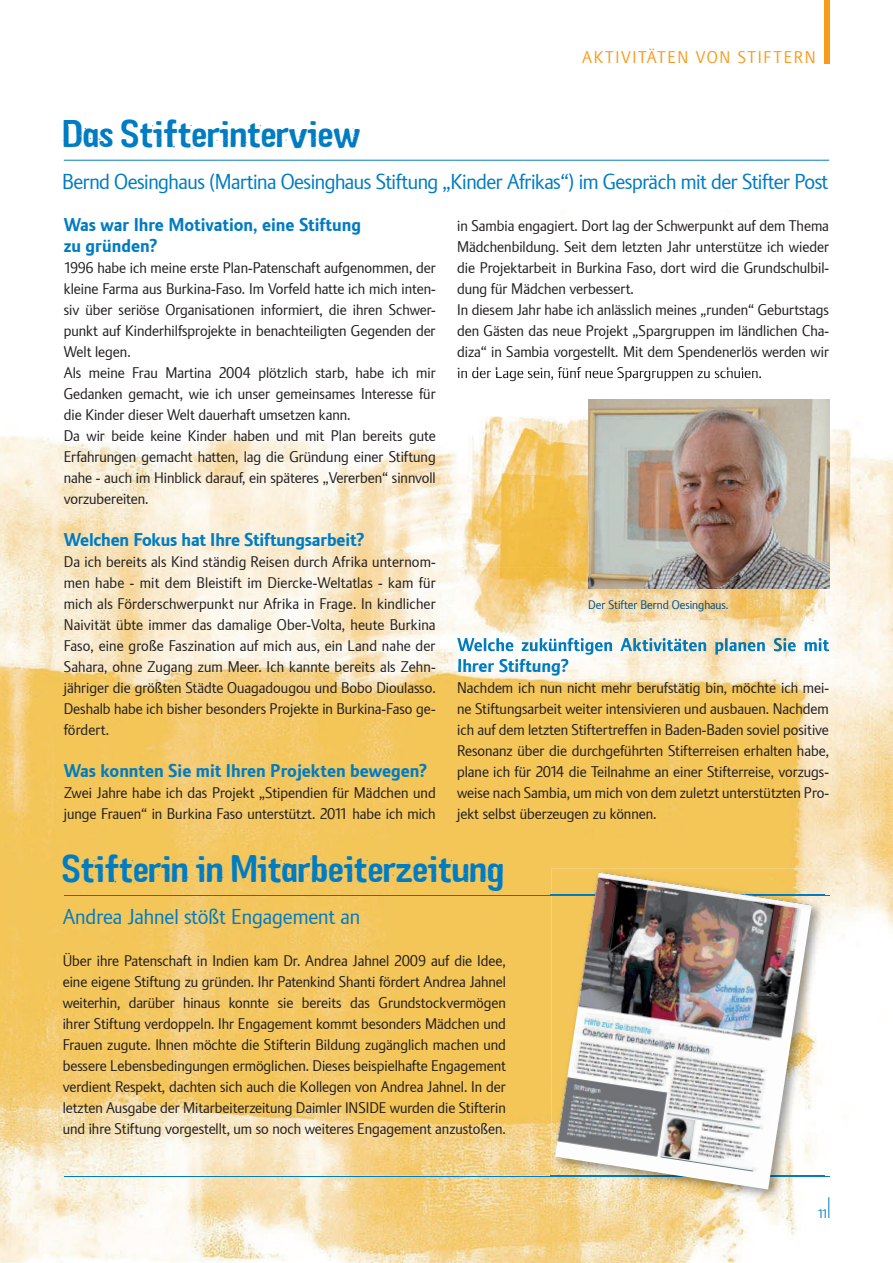
<style>
.page{position:relative;width:893px;height:1263px;background:#fff}
.page>*{position:absolute;margin:0;border:0;box-sizing:border-box;transform-origin:0 0}
.t1{font:36px "Plan Storytelling";color:#007cc2}
.t2{font:21px "Plan";letter-spacing:-.02em;color:#007cc2}
.t3{font:21px "Plan";color:#007cc2}
.t4{font:700 18px/21px "Plan";color:#007cc2}
.t5{font:16.5px "Plan";letter-spacing:.1em;color:#f89c1c}
.t6{font:15px/21px "Plan";color:#231f20}
.t7{font:12px "Plan";color:#00508d}
.t8{font:12px "Plan";color:#007cc2}
</style>
<div class="page">
<img style="left:0;top:431px;width:495px;height:832px">
<img style="left:845px;top:457px;width:48px;height:473px">
<img style="left:495px;top:665px;width:350px;height:229px">
<img style="left:495px;top:894px;width:100px;height:369px">
<img style="left:795px;top:894px;width:50px;height:336px">
<img style="left:595px;top:1202px;width:200px;height:61px">
<img style="left:458px;top:665px;width:110px;height:11px">
<img style="left:457px;top:371px;width:406px;height:294px">
<img style="left:458px;top:371px;width:65px;height:10px">
<img style="left:457px;top:638px;width:372px;height:17px">
<img style="left:457px;top:638px;width:109px;height:13px">
<img style="left:458px;top:659px;width:92px;height:6px">
<div style="left:824px;top:0;width:5px;height:63px;background:#f89c1c"></div>
<svg style="left:828px;top:1197px;width:1px;height:21px"></svg>
<hr style="left:64px;top:895px;width:765px;height:1px;background:#007cc2">
<hr style="left:64px;top:1176px;width:765px;height:1px;background:#007cc2">
<hr style="left:64px;top:160px;width:765px;height:1px;background:#007cc2">
<img style="left:588px;top:399px;width:241px;height:189px">
<img style="left:551px;top:869px;width:273px;height:333px">
<img style="left:551px;top:895px;width:273px;height:1px">
<img style="left:551px;top:1175px;width:273px;height:1px">
<img style="left:555px;top:872px;width:257px;height:317px">
<h1 class="t1" style="left:62px;top:118px;width:299px">Das Stifterinterview</h1>
<p class="t5" style="left:582px;top:51px;width:235px">AKTIVITÄTEN VON STIFTERN</p>
<h2 class="t2" style="left:62px;top:173px;width:767px">Bernd Oesinghaus (Martina Oesinghaus Stiftung „Kinder Afrikas“) im Gespräch mit der Stifter Post</h2>
<p class="t4" style="left:64px;top:216px;width:299px">Was war Ihre Motivation, eine Stiftung zu gründen?</p>
<p class="t6" style="left:64px;top:258px;width:373px">1996 habe ich meine erste Plan-Patenschaft aufgenommen, der kleine Farma aus Burkina-Faso. Im Vorfeld hatte ich mich inten&shy;siv über seriöse Organisationen informiert, die ihren Schwer&shy;punkt auf Kinderhilfsprojekte in benachteiligten Gegenden der Welt legen.<br>Als meine Frau Martina 2004 plötzlich starb, habe ich mir Gedanken gemacht, wie ich unser gemeinsames Interesse für die Kinder dieser Welt dauerhaft umsetzen kann.<br>Da wir beide keine Kinder haben und mit Plan bereits gute Erfahrungen gemacht hatten, lag die Gründung einer Stiftung nahe - auch im Hinblick darauf, ein späteres „Vererben“ sinnvoll vorzubereiten.</p>
<p class="t4" style="left:64px;top:531px;width:302px">Welchen Fokus hat Ihre Stiftungsarbeit?</p>
<p class="t6" style="left:64px;top:552px;width:373px;text-align:justify">Da ich bereits als Kind ständig Reisen durch Afrika unternom&shy;men habe - mit dem Bleistift im Diercke-Weltatlas - kam für mich als Förderschwerpunkt nur Afrika in Frage. In kindlicher Naivität übte immer das damalige Ober-Volta, heute Burkina Faso, eine große Faszination auf mich aus, ein Land nahe der Sahara, ohne Zugang zum Meer. Ich kannte bereits als Zehn&shy;jähriger die größten Städte Ouagadougou und Bobo Dioulasso.<br>Deshalb habe ich bisher besonders Projekte in Burkina-Faso ge&shy;fördert.</p>
<p class="t4" style="left:64px;top:762px;width:364px">Was konnten Sie mit Ihren Projekten bewegen?</p>
<p class="t6" style="left:64px;top:783px;width:373px">Zwei Jahre habe ich das Projekt „Stipendien für Mädchen und junge Frauen“ in Burkina Faso unterstützt. 2011 habe ich mich</p>
<p class="t6" style="left:457px;top:216px;width:373px">in Sambia engagiert. Dort lag der Schwerpunkt auf dem Thema Mädchenbildung. Seit dem letzten Jahr unterstütze ich wieder die Projektarbeit in Burkina Faso, dort wird die Grundschulbil&shy;dung für Mädchen verbessert.<br>In diesem Jahr habe ich anlässlich meines „runden“ Geburtstags den Gästen das neue Projekt „Spargruppen im ländlichen Cha&shy;diza“ in Sambia vorgestellt. Mit dem Spendenerlös werden wir</p>
<p class="t7" style="left:588px;top:600px;width:142px">Der Stifter Bernd Oesinghaus.</p>
<p class="t4" style="left:457px;top:657px;width:113px">Ihrer Stiftung?</p>
<p class="t6" style="left:457px;top:678px;width:373px;text-align:justify">Nachdem ich nun nicht mehr berufstätig bin, möchte ich mei&shy;ne Stiftungsarbeit weiter intensivieren und ausbauen. Nachdem ich auf dem letzten Stiftertreffen in Baden-Baden soviel positive Resonanz über die durchgeführten Stifterreisen erhalten habe, plane ich für 2014 die Teilnahme an einer Stifterreise, vorzugs&shy;weise nach Sambia, um mich von dem zuletzt unterstützten Pro&shy;jekt selbst überzeugen zu können.</p>
<h1 class="t1" style="left:62px;top:853px;width:443px">Stifterin in Mitarbeiterzeitung</h1>
<h2 class="t3" style="left:63px;top:908px;width:299px">Andrea Jahnel stößt Engagement an</h2>
<p class="t6" style="left:63px;top:951px;width:445px;text-align:justify">Über ihre Patenschaft in Indien kam Dr. Andrea Jahnel 2009 auf die Idee, eine eigene Stiftung zu gründen. Ihr Patenkind Shanti fördert Andrea Jahnel weiterhin, darüber hinaus konnte sie bereits das Grundstockvermögen ihrer Stiftung verdoppeln. Ihr Engagement kommt besonders Mädchen und Frauen zugute. Ihnen möchte die Stifterin Bildung zugänglich machen und bessere Lebensbedingungen ermöglichen. Dieses beispielhafte Engagement verdient Respekt, dachten sich auch die Kollegen von Andrea Jahnel. In der letzten Ausgabe der Mitarbeiterzeitung Daimler INSIDE wurden die Stifterin und ihre Stiftung vorgestellt, um so noch weiteres Engagement anzustoßen.</p>
<p class="t8" style="left:817px;top:1209px;width:12px">11</p>
</div>
